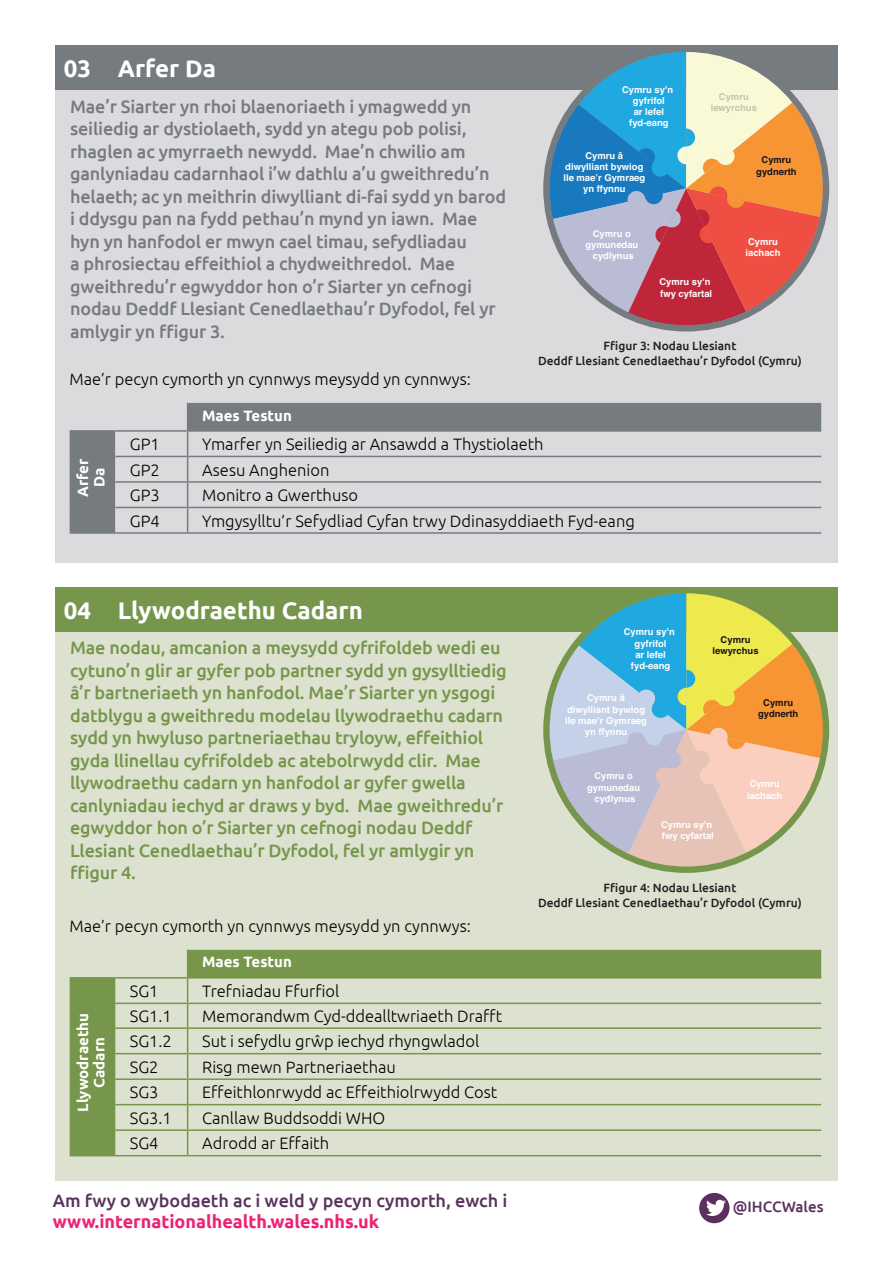
<style>
.page{position:relative;width:893px;height:1263px;background:#fff}
.page>*{position:absolute;margin:0;border:0;box-sizing:border-box;transform-origin:0 0}
.Body_copy{font:700 24px "Ubuntu";color:#fff}
.Body_copy-2{font:500 18px/22.5px "Ubuntu";letter-spacing:-.01em;color:#76964b}
.Body_copy-3{font:500 18px/22.5px "Ubuntu";letter-spacing:-.01em;color:#767b7f}
.Heading{font:500 18px/21px "Ubuntu";color:#59325e}
.Body_copy-4{font:300 16.5px "Ubuntu";color:#000}
.t1{font:500 15.15px "Ubuntu";color:#5b305e}
.Body_copy-5{font:700 15px/16.5px "Ubuntu";color:#fff;text-align:center}
.Heading-2{font:500 12px/15px "Ubuntu";color:#231f20;text-align:center}
.t2{font:700 9.45px/11.2px "Helvetica";color:#fff;text-align:center}
.t3{font:700 9.45px/11.2px "Helvetica";color:#171419;text-align:center}
.t4{font:700 9.45px/11.2px "Helvetica";color:#c7c5ae;text-align:center}
.s1{font-weight:700;color:#ec2275}
</style>
<div class="page">
<div style="left:55px;top:90px;width:783px;height:472px;background:#dbdbdd"></div>
<div style="left:55px;top:632px;width:783px;height:548px;background:#dde2d0"></div>
<svg style="left:71px;top:403px;width:750px;height:129px;background:#82878a"></svg>
<svg style="left:115px;top:432px;width:706px;height:100px"></svg>
<hr style="left:70px;top:430px;width:45px;height:2px;background:#767b7f">
<hr style="left:70px;top:532px;width:45px;height:2px;background:#767b7f">
<hr style="left:115px;top:430px;width:73px;height:2px;background:#767b7f">
<hr style="left:115px;top:456px;width:73px;height:1px;background:#767b7f">
<hr style="left:188px;top:456px;width:633px;height:1px;background:#767b7f">
<hr style="left:115px;top:481px;width:73px;height:2px;background:#767b7f">
<hr style="left:188px;top:481px;width:633px;height:2px;background:#767b7f">
<hr style="left:115px;top:507px;width:73px;height:1px;background:#767b7f">
<hr style="left:188px;top:507px;width:633px;height:1px;background:#767b7f">
<hr style="left:115px;top:532px;width:73px;height:2px;background:#767b7f">
<hr style="left:188px;top:532px;width:633px;height:2px;background:#767b7f">
<svg style="left:70px;top:432px;width:1px;height:100px"></svg>
<svg style="left:187px;top:403px;width:1px;height:129px"></svg>
<hr style="left:188px;top:430px;width:633px;height:2px;background:#767b7f">
<svg style="left:71px;top:950px;width:750px;height:205px"></svg>
<hr style="left:70px;top:977px;width:45px;height:1px;background:#76964b">
<svg style="left:70px;top:978px;width:1px;height:177px"></svg>
<hr style="left:70px;top:1155px;width:45px;height:1px;background:#76964b">
<hr style="left:115px;top:977px;width:73px;height:1px;background:#76964b">
<hr style="left:188px;top:977px;width:633px;height:1px;background:#76964b">
<hr style="left:115px;top:1002px;width:73px;height:2px;background:#76964b">
<hr style="left:188px;top:1002px;width:633px;height:2px;background:#76964b">
<hr style="left:115px;top:1027px;width:73px;height:2px;background:#76964b">
<hr style="left:188px;top:1027px;width:633px;height:2px;background:#76964b">
<hr style="left:115px;top:1053px;width:73px;height:1px;background:#76964b">
<hr style="left:188px;top:1053px;width:633px;height:1px;background:#76964b">
<hr style="left:115px;top:1078px;width:73px;height:2px;background:#76964b">
<hr style="left:188px;top:1078px;width:633px;height:2px;background:#76964b">
<hr style="left:115px;top:1104px;width:73px;height:1px;background:#76964b">
<hr style="left:188px;top:1104px;width:633px;height:1px;background:#76964b">
<hr style="left:115px;top:1129px;width:73px;height:2px;background:#76964b">
<hr style="left:188px;top:1129px;width:633px;height:2px;background:#76964b">
<svg style="left:187px;top:950px;width:1px;height:205px"></svg>
<hr style="left:115px;top:1155px;width:73px;height:1px;background:#76964b">
<hr style="left:188px;top:1155px;width:633px;height:1px;background:#76964b">
<div style="left:55px;top:46px;width:783px;height:44px;background:#767b7f"></div>
<div style="left:55px;top:587px;width:783px;height:44px;background:#76964b"></div>
<svg style="left:547px;top:53px;width:279px;height:275px"></svg>
<div style="left:719px;top:93px;width:29px;height:9px;background:#faf9d6"></div>
<div style="left:711px;top:104px;width:46px;height:9px;background:#faf9d6"></div>
<div style="left:543px;top:46px;width:286px;height:285px;border:6px solid #767b7f;border-radius:50%"></div>
<svg style="left:546px;top:594px;width:280px;height:276px"></svg>
<div style="left:543px;top:587px;width:286px;height:286px;border:6px solid #76964b;border-radius:50%"></div>
<div style="left:699px;top:1193px;width:30px;height:30px;background:#5b305e;border-radius:50%"></div>
<svg style="left:706px;top:1200px;width:20px;height:16px"></svg>
<p class="Body_copy" style="left:64px;top:54px;width:154px">03 Arfer Da</p>
<p class="Body_copy-3" style="left:70px;top:94px;width:437px">Mae’r Siarter yn rhoi blaenoriaeth i ymagwedd yn seiliedig ar dystiolaeth, sydd yn ategu pob polisi, rhaglen ac ymyrraeth newydd. Mae’n chwilio am ganlyniadau cadarnhaol i’w dathlu a’u gweithredu’n helaeth; ac yn meithrin diwylliant di-fai sydd yn barod i ddysgu pan na fydd pethau’n mynd yn iawn. Mae hyn yn hanfodol er mwyn cael timau, sefydliadau<br>a phrosiectau effeithiol a chydweithredol. Mae gweithredu’r egwyddor hon o’r Siarter yn cefnogi nodau Deddf Llesiant Cenedlaethau’r Dyfodol, fel yr amlygir yn ffigur 3.</p>
<p class="t2" style="left:622px;top:84px;width:53px">Cymru sy'n gyfrifol<br>ar lefel fyd-eang</p>
<p class="t4" style="left:711px;top:91px;width:48px">Cymru lewyrchus</p>
<p class="t2" style="left:563px;top:150px;width:83px">Cymru â diwylliant bywiog lle mae’r Gymraeg yn ffynnu</p>
<p class="t2" style="left:585px;top:228px;width:54px">Cymru o gymunedau cydlynus</p>
<p class="t2" style="left:659px;top:277px;width:54px;text-align:left">Cymru sy'n fwy cyfartal</p>
<p class="t3" style="left:756px;top:154px;width:42px">Cymru gydnerth</p>
<p class="t2" style="left:745px;top:236px;width:37px;text-align:left">Cymru iachach</p>
<p class="Heading-2" style="left:538px;top:338px;width:265px">Ffigur 3: Nodau Llesiant<br>Deddf Llesiant Cenedlaethau’r Dyfodol (Cymru)</p>
<p class="Body_copy-4" style="left:70px;top:369px;width:403px">Mae’r pecyn cymorth yn cynnwys meysydd yn cynnwys:</p>
<p class="Body_copy-5" style="left:202px;top:407px;width:91px">Maes Testun</p>
<p class="Body_copy-5" style="left:74px;top:497px;width:40px;rotate:-90deg">Arfer</p>
<p class="Body_copy-5" style="left:91px;top:487px;width:21px;rotate:-90deg">Da</p>
<p class="Body_copy-4" style="left:130px;top:434px;width:31px">GP1</p>
<p class="Body_copy-4" style="left:202px;top:434px;width:343px">Ymarfer yn Seiliedig ar Ansawdd a Thystiolaeth</p>
<p class="Body_copy-4" style="left:130px;top:460px;width:31px">GP2</p>
<p class="Body_copy-4" style="left:202px;top:460px;width:129px">Asesu Anghenion</p>
<p class="Body_copy-4" style="left:130px;top:485px;width:31px">GP3</p>
<p class="Body_copy-4" style="left:202px;top:485px;width:157px">Monitro a Gwerthuso</p>
<p class="Body_copy-4" style="left:130px;top:511px;width:31px">GP4</p>
<p class="Body_copy-4" style="left:202px;top:511px;width:434px">Ymgysylltu’r Sefydliad Cyfan trwy Ddinasyddiaeth Fyd-eang</p>
<p class="Body_copy" style="left:64px;top:595px;width:300px">04 Llywodraethu Cadarn</p>
<p class="Body_copy-2" style="left:70px;top:636px;width:438px">Mae nodau, amcanion a meysydd cyfrifoldeb wedi eu cytuno’n glir ar gyfer pob partner sydd yn gysylltiedig â’r bartneriaeth yn hanfodol. Mae’r Siarter yn ysgogi datblygu a gweithredu modelau llywodraethu cadarn sydd yn hwyluso partneriaethau tryloyw, effeithiol gyda llinellau cyfrifoldeb ac atebolrwydd clir. Mae llywodraethu cadarn yn hanfodol ar gyfer gwella canlyniadau iechyd ar draws y byd. Mae gweithredu’r egwyddor hon o’r Siarter yn cefnogi nodau Deddf Llesiant Cenedlaethau’r Dyfodol, fel yr amlygir yn ffigur 4.</p>
<p class="Body_copy-4" style="left:70px;top:916px;width:403px">Mae’r pecyn cymorth yn cynnwys meysydd yn cynnwys:</p>
<p class="Body_copy-5" style="left:202px;top:954px;width:91px">Maes Testun</p>
<p class="Body_copy-5" style="left:74px;top:1112px;width:100px;rotate:-90deg">Llywodraethu<br>Cadarn</p>
<p class="Body_copy-4" style="left:130px;top:981px;width:30px">SG1</p>
<p class="Body_copy-4" style="left:202px;top:981px;width:139px">Trefniadau Ffurfiol</p>
<p class="Body_copy-4" style="left:130px;top:1006px;width:44px">SG1.1</p>
<p class="Body_copy-4" style="left:202px;top:1006px;width:301px">Memorandwm Cyd-ddealltwriaeth Drafft</p>
<p class="Body_copy-4" style="left:130px;top:1031px;width:44px">SG1.2</p>
<p class="Body_copy-4" style="left:202px;top:1031px;width:279px">Sut i sefydlu grŵp iechyd rhyngwladol</p>
<p class="Body_copy-4" style="left:130px;top:1057px;width:30px">SG2</p>
<p class="Body_copy-4" style="left:202px;top:1057px;width:195px">Risg mewn Partneriaethau</p>
<p class="Body_copy-4" style="left:130px;top:1082px;width:30px">SG3</p>
<p class="Body_copy-4" style="left:202px;top:1082px;width:297px">Effeithlonrwydd ac Effeithiolrwydd Cost</p>
<p class="Body_copy-4" style="left:130px;top:1108px;width:44px">SG3.1</p>
<p class="Body_copy-4" style="left:202px;top:1108px;width:185px">Canllaw Buddsoddi WHO</p>
<p class="Body_copy-4" style="left:130px;top:1133px;width:30px">SG4</p>
<p class="Body_copy-4" style="left:202px;top:1133px;width:128px">Adrodd ar Effaith</p>
<p class="t2" style="left:624px;top:626px;width:53px">Cymru sy'n gyfrifol<br>ar lefel fyd-eang</p>
<p class="t3" style="left:712px;top:634px;width:48px">Cymru lewyrchus</p>
<p class="t2" style="left:565px;top:692px;width:83px">Cymru â diwylliant bywiog lle mae’r Gymraeg yn ffynnu</p>
<p class="t2" style="left:587px;top:770px;width:54px">Cymru o gymunedau cydlynus</p>
<p class="t2" style="left:661px;top:819px;width:54px;text-align:left">Cymru sy'n fwy cyfartal</p>
<p class="t3" style="left:758px;top:697px;width:42px">Cymru gydnerth</p>
<p class="t2" style="left:747px;top:778px;width:37px;text-align:left">Cymru iachach</p>
<p class="Heading-2" style="left:538px;top:880px;width:265px">Ffigur 4: Nodau Llesiant<br>Deddf Llesiant Cenedlaethau’r Dyfodol (Cymru)</p>
<p class="Heading" style="left:53px;top:1189px;width:456px">Am fwy o wybodaeth ac i weld y pecyn cymorth, ewch i <span class="s1">www.internationalhealth.wales.nhs.uk</span></p>
<p class="t1" style="left:733px;top:1197px;width:92px">@IHCCWales</p>
</div>
